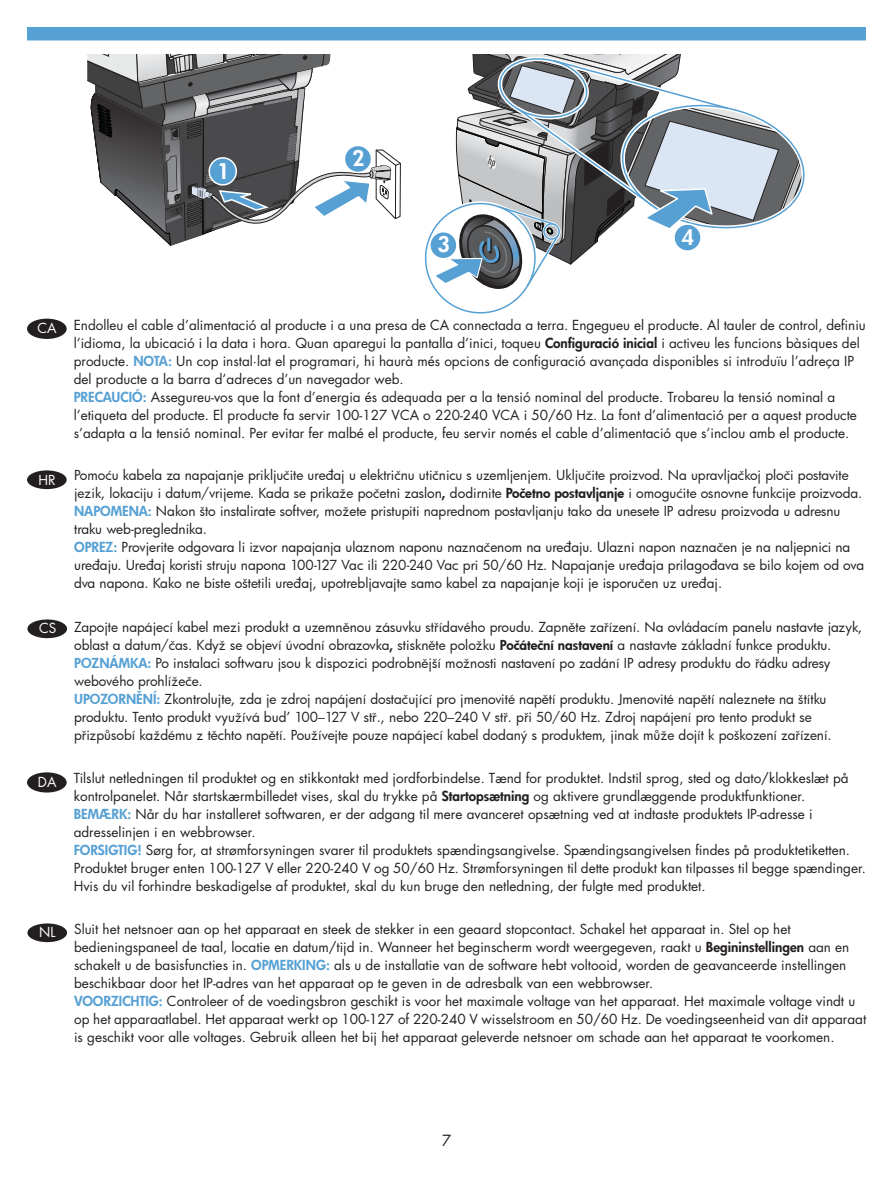
<style>
.page{position:relative;width:893px;height:1188px;background:#fff}
.page>*{position:absolute;margin:0;border:0;box-sizing:border-box;transform-origin:0 0}
.t1{font:800 21px "Futura";color:#fff}
.t2{font:15px "Futura";color:#231f20}
.t3{font:13.5px/18px "Futura";color:#231f20}
.t4{font:13.5px/18px "Futura Bk";color:#231f20}
.t5{font:13.5px "Futura";color:#fff}
.t6{font:13.5px "Futura Bk";color:#fff}
.s1{font-weight:800}
.s2{font-weight:800;color:#56a0d4}
.s3{font-family:"Futura";font-weight:800}
.s4{font-family:"Futura Hv"}
.s5{font-family:"Futura";font-weight:800;color:#56a0d4}
.s6{font-family:"Futura Hv";color:#56a0d4}
</style>
<div class="page">
<div style="left:27px;top:27px;width:838px;height:13px;background:#56a0d4"></div>
<div style="left:27px;top:470px;width:40px;height:19px;background:#231f20;border-radius:50%"></div>
<div style="left:27px;top:319px;width:40px;height:20px;background:#231f20;border-radius:50%"></div>
<div style="left:27px;top:619px;width:40px;height:19px;background:#231f20;border-radius:50%"></div>
<svg style="left:87px;top:54px;width:314px;height:193px"></svg>
<div style="left:27px;top:772px;width:40px;height:21px;background:#231f20;border-radius:50%"></div>
<div style="left:27px;top:923px;width:40px;height:19px;background:#231f20;border-radius:50%"></div>
<svg style="left:428px;top:54px;width:377px;height:236px"></svg>
<h1 class="t1" style="left:217px;top:157px;width:14px">1</h1>
<h1 class="t1" style="left:352px;top:145px;width:14px">2</h1>
<h1 class="t1" style="left:437px;top:231px;width:14px">3</h1>
<h1 class="t1" style="left:681px;top:223px;width:14px">4</h1>
<p class="t5" style="left:38px;top:320px;width:21px">CA</p>
<p class="t3" style="left:74px;top:316px;width:793px">Endolleu el cable d’alimentació al producte i a una presa de CA connectada a terra. Engegueu el producte. Al tauler de control, definiu l’idioma, la ubicació i la data i hora. Quan aparegui la pantalla d’inici, toqueu <span class="s1">Configuració inicial</span> i activeu les funcions bàsiques del producte. <span class="s2">NOTA:</span> Un cop instal·lat el programari, hi haurà més opcions de configuració avançada disponibles si introduïu l’adreça IP del producte a la barra d’adreces d’un navegador web.<br><span class="s2">PRECAUCIÓ:</span> Assegureu-vos que la font d’energia és adequada per a la tensió nominal del producte. Trobareu la tensió nominal a l’etiqueta del producte. El producte fa servir 100-127 VCA o 220-240 VCA i 50/60 Hz. La font d’alimentació per a aquest producte s’adapta a la tensió nominal. Per evitar fer malbé el producte, feu servir només el cable d’alimentació que s’inclou amb el producte.</p>
<p class="t6" style="left:38px;top:470px;width:18px">HR</p>
<p class="t4" style="left:74px;top:465px;width:791px">Pomoću kabela za napajanje priključite uređaj u električnu utičnicu s uzemljenjem. Uključite proizvod. Na upravljačkoj ploči postavite jezik, lokaciju i datum/vrijeme. Kada se prikaže početni zaslon<span class="s3">,</span> dodirnite <span class="s4">Početno postavljanje</span> i omogućite osnovne funkcije proizvoda.<br><span class="s5">NAPOMENA:</span> Nakon što instalirate softver, možete pristupiti naprednom postavljanju tako da unesete IP adresu proizvoda u adresnu traku web-preglednika.<br><span class="s5">OPREZ:</span> Provjerite odgovara li izvor napajanja ulaznom naponu naznačenom na uređaju. Ulazni napon naznačen je na naljepnici na uređaju. Uređaj koristi struju napona 100-127 Vac ili 220-240 Vac pri 50/60 Hz. Napajanje uređaja prilagođava se bilo kojem od ova dva napona. Kako ne biste oštetili uređaj, upotrebljavajte samo kabel za napajanje koji je isporučen uz uređaj.</p>
<p class="t5" style="left:39px;top:619px;width:19px">CS</p>
<p class="t4" style="left:74px;top:618px;width:789px">Zapojte napájecí kabel mezi produkt a uzemněnou zásuvku střídavého proudu. Zapněte zařízení. Na ovládacím panelu nastavte jazyk, oblast a datum/čas. Když se objeví úvodní obrazovka<span class="s4">,</span> stiskněte položku <span class="s4">Počáteční nastavení</span> a nastavte základní funkce produktu.<br><span class="s6">POZNÁMKA:</span> Po instalaci softwaru jsou k dispozici podrobnější možnosti nastavení po zadání IP adresy produktu do řádku adresy webového prohlížeče.<br><span class="s6">UPOZORNĚNÍ:</span> Zkontrolujte, zda je zdroj napájení dostačující pro jmenovité napětí produktu. Jmenovité napětí naleznete na štítku produktu. Tento produkt využívá buď 100–127 V stř., nebo 220–240 V stř. při 50/60 Hz. Zdroj napájení pro tento produkt se přizpůsobí každému z těchto napětí. Používejte pouze napájecí kabel dodaný s produktem, jinak může dojít k poškození zařízení.</p>
<p class="t5" style="left:38px;top:774px;width:20px">DA</p>
<p class="t3" style="left:74px;top:770px;width:793px">Tilslut netledningen til produktet og en stikkontakt med jordforbindelse. Tænd for produktet. Indstil sprog, sted og dato/klokkeslæt på kontrolpanelet. Når startskærmbilledet vises, skal du trykke på <span class="s1">Startopsætning</span> og aktivere grundlæggende produktfunktioner.<br><span class="s2">BEMÆRK:</span> Når du har installeret softwaren, er der adgang til mere avanceret opsætning ved at indtaste produktets IP-adresse i adresselinjen i en webbrowser.<br><span class="s2">FORSIGTIG!</span> Sørg for, at strømforsyningen svarer til produktets spændingsangivelse. Spændingsangivelsen findes på produktetiketten.<br>Produktet bruger enten 100-127 V eller 220-240 V og 50/60 Hz. Strømforsyningen til dette produkt kan tilpasses til begge spændinger.<br>Hvis du vil forhindre beskadigelse af produktet, skal du kun bruge den netledning, der fulgte med produktet.</p>
<p class="t5" style="left:39px;top:923px;width:18px">NL</p>
<p class="t3" style="left:74px;top:921px;width:793px">Sluit het netsnoer aan op het apparaat en steek de stekker in een geaard stopcontact. Schakel het apparaat in. Stel op het bedieningspaneel de taal, locatie en datum/tijd in. Wanneer het beginscherm wordt weergegeven, raakt u <span class="s1">Begininstellingen</span> aan en schakelt u de basisfuncties in. <span class="s2">OPMERKING:</span> als u de installatie van de software hebt voltooid, worden de geavanceerde instellingen beschikbaar door het IP-adres van het apparaat op te geven in de adresbalk van een webbrowser.<br><span class="s2">VOORZICHTIG:</span> Controleer of de voedingsbron geschikt is voor het maximale voltage van het apparaat. Het maximale voltage vindt u op het apparaatlabel. Het apparaat werkt op 100-127 of 220-240 V wisselstroom en 50/60 Hz. De voedingseenheid van dit apparaat is geschikt voor alle voltages. Gebruik alleen het bij het apparaat geleverde netsnoer om schade aan het apparaat te voorkomen.</p>
<p class="t2" style="left:442px;top:1131px;width:11px">7</p>
</div>
